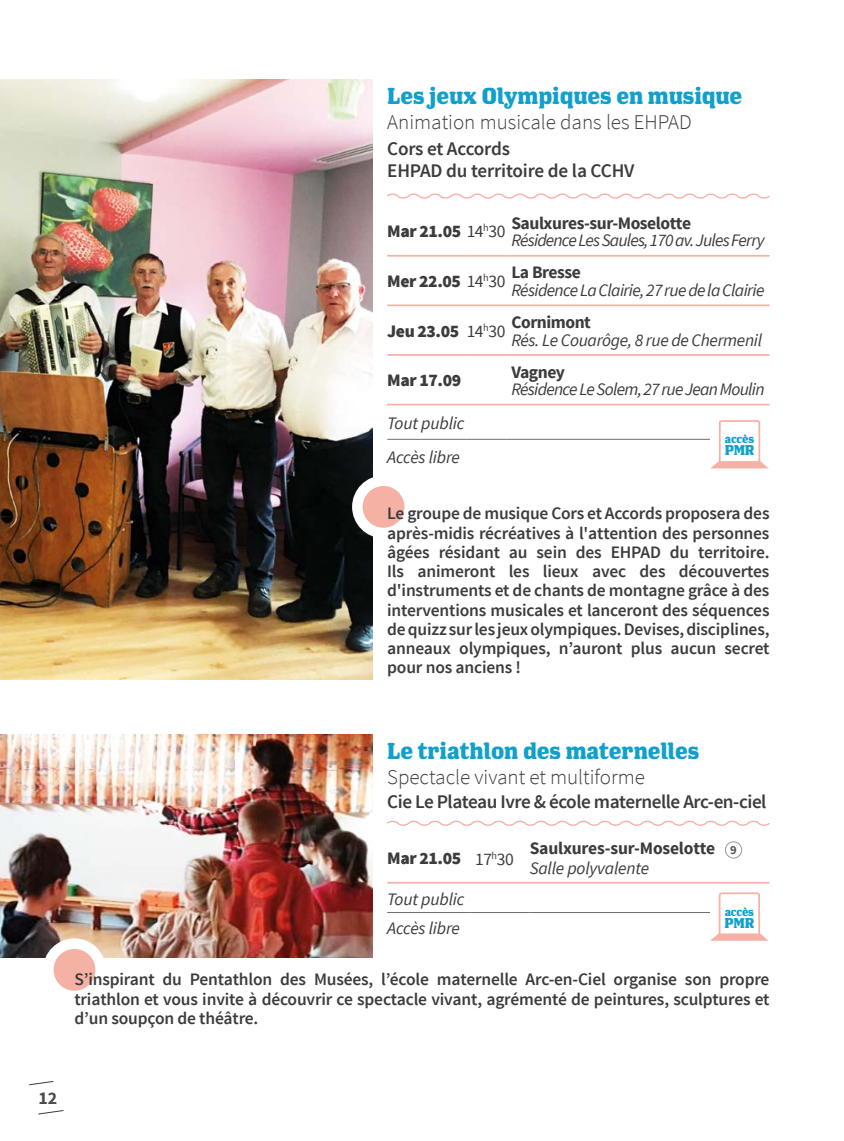
<style>
.page{position:relative;width:844px;height:1141px;background:#fff}
.page>*{position:absolute;margin:0;border:0;box-sizing:border-box;transform-origin:0 0}
.Titre_animation_arts_vivants{font:700 22.75px "Los Feliz OT";letter-spacing:-.01em;color:#10a0cb}
.Contenu_texte{font:300 21px "Source Sans Pro";color:#3c3c3b}
.Contenu_texte-2{font:600 19.25px "Source Sans Pro";letter-spacing:-.025em;color:#3c3c3b}
.t1{font:700 17.85px "Source Sans Pro";color:#4a4a49}
.Contenu_texte-3{font:600 17.5px/19.2px "Source Sans Pro";letter-spacing:-.01em;color:#3c3c3b;text-align:justify}
.Contenu_texte-4{font:italic 17.5px "Source Sans Pro";letter-spacing:-.035em;color:#3c3c3b}
.Contenu_texte-5{font:700 17.5px "Source Sans Pro";letter-spacing:-.025em;color:#3c3c3b}
.Contenu_texte-6{font:italic 17.5px "Source Sans Pro";letter-spacing:-.01em;color:#3c3c3b}
.Contenu_texte-7{font:900 17.5px "Source Sans Pro";letter-spacing:-.025em;color:#3c3c3b}
.Contenu_texte-8{font:17.5px "Source Sans Pro";color:#3c3c3b}
.Titre_animation_arts_vivants-2{font:700 14px "Los Feliz OT";letter-spacing:-.02em;color:#10a0cb}
.Titre_thème{font:700 12.6px "Source Sans Pro";color:#575756}
.Titre_animation_arts_vivants-3{font:700 11.38px "Los Feliz OT";letter-spacing:-.02em;color:#10a0cb}
.s1{font-weight:400}
</style>
<div class="page">
<img style="left:0;top:734px;width:372px;height:223px">
<svg style="left:387px;top:820px;width:383px;height:6px"></svg>
<hr style="left:387px;top:882px;width:83px;height:2px;background:#f6b1a5">
<hr style="left:470px;top:882px;width:59px;height:2px;background:#f6b1a5">
<hr style="left:529px;top:882px;width:240px;height:2px;background:#f6b1a5">
<hr style="left:387px;top:912px;width:83px;height:1px;background:#706f6f">
<hr style="left:470px;top:912px;width:59px;height:1px;background:#706f6f">
<hr style="left:529px;top:912px;width:240px;height:1px;background:#706f6f">
<div style="left:710px;top:898px;width:65px;height:43px;background:#fff"></div>
<div style="left:718px;top:892px;width:41px;height:45px;border:2px solid #f6b1a5;border-radius:2px"></div>
<svg style="left:710px;top:933px;width:58px;height:8px"></svg>
<div style="left:724px;top:841px;width:18px;height:18px;border:1px solid #9d9d9c;border-radius:50%"></div>
<svg style="left:48px;top:944px;width:53px;height:52px;fill:#f6b1a5"></svg>
<div style="left:43px;top:938px;width:63px;height:63px;border:10px solid #fff;border-radius:50%"></div>
<img style="left:0;top:79px;width:372px;height:601px">
<svg style="left:387px;top:193px;width:383px;height:6px"></svg>
<svg style="left:357px;top:481px;width:52px;height:52px;fill:#f6b1a5"></svg>
<div style="left:352px;top:475px;width:63px;height:63px;border:10px solid #fff;border-radius:50%"></div>
<hr style="left:387px;top:255px;width:79px;height:2px;background:#f6b1a5">
<hr style="left:466px;top:255px;width:40px;height:2px;background:#f6b1a5">
<hr style="left:506px;top:255px;width:263px;height:2px;background:#f6b1a5">
<hr style="left:387px;top:304px;width:79px;height:2px;background:#f6b1a5">
<hr style="left:466px;top:304px;width:40px;height:2px;background:#f6b1a5">
<hr style="left:506px;top:304px;width:263px;height:2px;background:#f6b1a5">
<hr style="left:387px;top:354px;width:79px;height:2px;background:#f6b1a5">
<hr style="left:466px;top:354px;width:40px;height:2px;background:#f6b1a5">
<hr style="left:506px;top:354px;width:263px;height:2px;background:#f6b1a5">
<hr style="left:387px;top:404px;width:79px;height:1px;background:#f6b1a5">
<hr style="left:466px;top:404px;width:40px;height:1px;background:#f6b1a5">
<hr style="left:506px;top:404px;width:263px;height:1px;background:#f6b1a5">
<hr style="left:387px;top:439px;width:79px;height:1px;background:#706f6f">
<hr style="left:466px;top:439px;width:40px;height:1px;background:#706f6f">
<hr style="left:506px;top:439px;width:263px;height:1px;background:#706f6f">
<div style="left:710px;top:425px;width:65px;height:38px;background:#fff"></div>
<div style="left:718px;top:420px;width:42px;height:45px;border:2px solid #f6b1a5;border-radius:2px"></div>
<svg style="left:711px;top:461px;width:57px;height:7px"></svg>
<svg style="left:29px;top:1081px;width:25px;height:4px"></svg>
<svg style="left:38px;top:1110px;width:26px;height:4px"></svg>
<p class="Titre_animation_arts_vivants" style="left:387px;top:84px;width:357px">Les jeux Olympiques en musique</p>
<p class="Contenu_texte" style="left:387px;top:110px;width:306px">Animation musicale dans les EHPAD</p>
<p class="Contenu_texte-2" style="left:387px;top:136px;width:124px">Cors et Accords</p>
<p class="Contenu_texte-2" style="left:387px;top:159px;width:249px">EHPAD du territoire de la CCHV</p>
<p class="Contenu_texte-5" style="left:511px;top:212px;width:181px">Saulxures-sur-Moselotte</p>
<p class="Contenu_texte-4" style="left:511px;top:230px;width:254px">Résidence Les Saules, 170 av. Jules Ferry</p>
<p class="Contenu_texte-7" style="left:387px;top:220px;width:120px">Mar 21.05 <span class="s1">14</span><sup>h</sup><span class="s1">30</span></p>
<p class="Contenu_texte-5" style="left:511px;top:261px;width:71px">La Bresse</p>
<p class="Contenu_texte-4" style="left:511px;top:279px;width:255px">Résidence La Clairie, 27 rue de la Clairie</p>
<p class="Contenu_texte-7" style="left:387px;top:270px;width:120px">Mer 22.05 <span class="s1">14</span><sup>h</sup><span class="s1">30</span></p>
<p class="Contenu_texte-5" style="left:511px;top:311px;width:81px">Cornimont</p>
<p class="Contenu_texte-4" style="left:511px;top:329px;width:252px">Rés. Le Couarôge, 8 rue de Chermenil</p>
<p class="Contenu_texte-7" style="left:387px;top:320px;width:120px">Jeu 23.05 <span class="s1">14</span><sup>h</sup><span class="s1">30</span></p>
<p class="Contenu_texte-7" style="left:387px;top:369px;width:75px">Mar 17.09</p>
<p class="Contenu_texte-5" style="left:511px;top:361px;width:55px">Vagney</p>
<p class="Contenu_texte-4" style="left:511px;top:379px;width:255px">Résidence Le Solem, 27 rue Jean Moulin</p>
<p class="Contenu_texte-6" style="left:387px;top:412px;width:79px">Tout public</p>
<p class="Contenu_texte-6" style="left:387px;top:447px;width:74px">Accès libre</p>
<p class="Titre_animation_arts_vivants-3" style="left:724px;top:433px;width:31px">accès</p>
<p class="Titre_animation_arts_vivants-2" style="left:724px;top:443px;width:31px">PMR</p>
<p class="Contenu_texte-3" style="left:387px;top:504px;width:384px">Le groupe de musique Cors et Accords proposera des après-midis récréatives à l'attention des personnes âgées résidant au sein des EHPAD du territoire.<br>Ils animeront les lieux avec des découvertes d'instruments et de chants de montagne grâce à des interventions musicales et lanceront des séquences de quizz sur les jeux olympiques. Devises, disciplines, anneaux olympiques, n’auront plus aucun secret pour nos anciens !</p>
<p class="Titre_animation_arts_vivants" style="left:387px;top:739px;width:313px">Le triathlon des maternelles</p>
<p class="Contenu_texte" style="left:387px;top:764px;width:259px">Spectacle vivant et multiforme</p>
<p class="Contenu_texte-2" style="left:387px;top:790px;width:380px">Cie Le Plateau Ivre &amp; école maternelle Arc-en-ciel</p>
<p class="Contenu_texte-7" style="left:387px;top:847px;width:75px">Mar 21.05</p>
<p class="Contenu_texte-8" style="left:475px;top:848px;width:40px">17<sup>h</sup>30</p>
<p class="Contenu_texte-6" style="left:387px;top:888px;width:79px">Tout public</p>
<p class="Contenu_texte-6" style="left:387px;top:917px;width:74px">Accès libre</p>
<p class="Contenu_texte-5" style="left:529px;top:837px;width:187px">Saulxures-sur-Moselotte</p>
<p class="Contenu_texte-6" style="left:529px;top:857px;width:121px">Salle polyvalente</p>
<p class="Titre_thème" style="left:730px;top:841px;width:8px">9</p>
<p class="Titre_animation_arts_vivants-3" style="left:724px;top:906px;width:31px">accès</p>
<p class="Titre_animation_arts_vivants-2" style="left:724px;top:916px;width:31px">PMR</p>
<p class="Contenu_texte-3" style="left:74px;top:970px;width:696px">S’inspirant du Pentathlon des Musées, l’école maternelle Arc-en-Ciel organise son propre triathlon et vous invite à découvrir ce spectacle vivant, agrémenté de peintures, sculptures et d’un soupçon de théâtre.</p>
<p class="t1" style="left:38px;top:1086px;width:20px">12</p>
</div>
